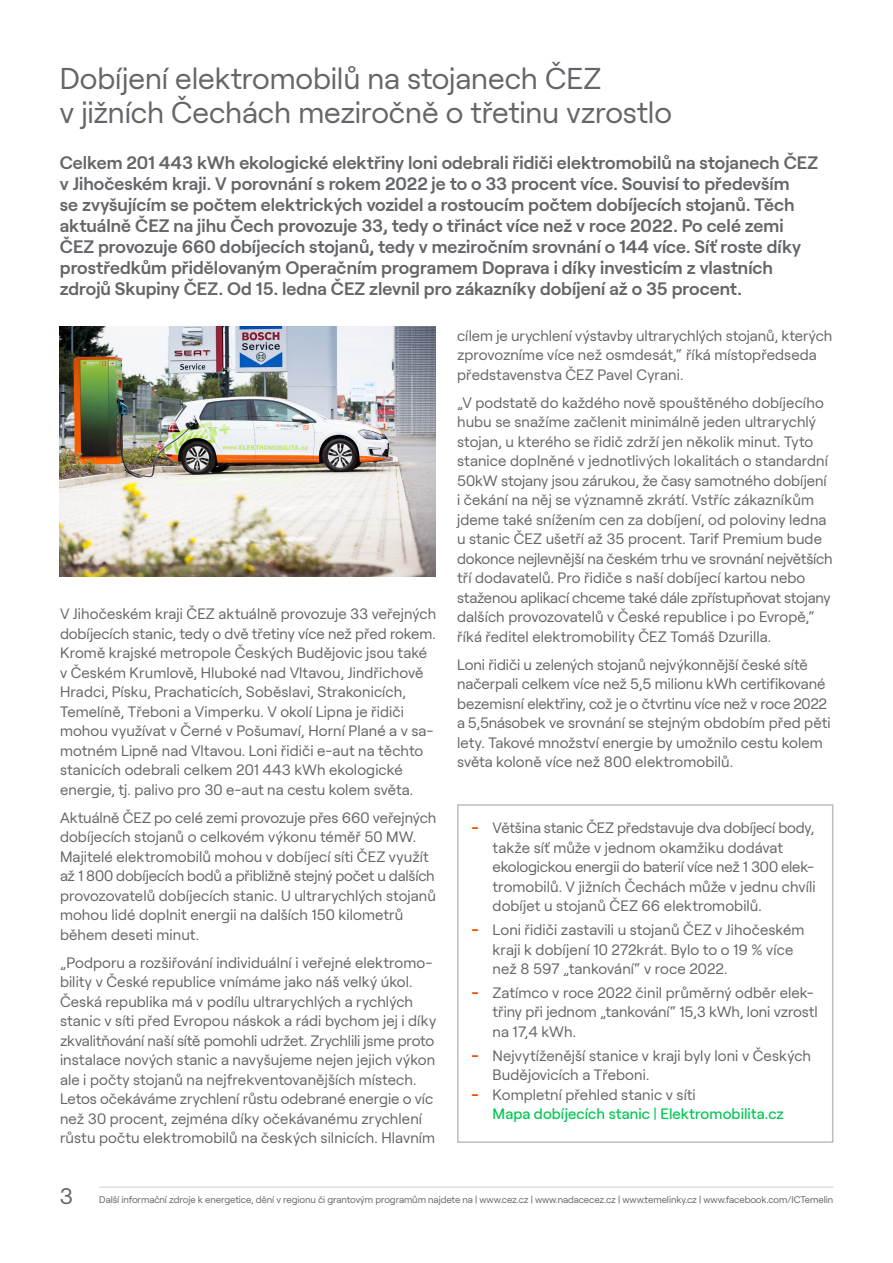
<style>
.page{position:relative;width:893px;height:1263px;background:#fff}
.page>*{position:absolute;margin:0;border:0;box-sizing:border-box;transform-origin:0 0}
.nadpis_článků_jeden{font:30px/34.5px "Roobert CEZ";letter-spacing:-.005em;color:#63666a}
.t1{font:22.5px "Roobert CEZ";color:#63666a}
.perex{font:600 18px/21px "Roobert CEZ";color:#63666a}
.body_text{font:15px/19.5px "Roobert CEZ";letter-spacing:.005em;color:#63666a}
.body_text-2{font:500 15px/19.5px "Roobert CEZ";letter-spacing:.005em;color:#00c752}
.t2{font:9.6px "Roobert CEZ";letter-spacing:-.005em;color:#63666a}
.s1{font-weight:700;color:#f24f00}
.s2{font-weight:400;color:#63666a}
.s3{font-weight:400}
</style>
<div class="page">
<hr style="left:99px;top:1186px;width:734px;height:2px;background:#dadfe3">
<img style="left:60px;top:326px;width:376px;height:250px">
<div style="left:457px;top:804px;width:376px;height:339px;border:2px solid #b8bfc4"></div>
<p class="nadpis_článků_jeden" style="left:60px;top:58px;width:614px">Dobíjení elektromobilů na stojanech ČEZ<br>v jižních Čechách meziročně o třetinu vzrostlo</p>
<p class="perex" style="left:60px;top:150px;width:760px">Celkem 201 443 kWh ekologické elektřiny loni odebrali řidiči elektromobilů na stojanech ČEZ v Jihočeském kraji. V porovnání s rokem 2022 je to o 33 procent více. Souvisí to především<br>se zvyšujícím se počtem elektrických vozidel a rostoucím počtem dobíjecích stojanů. Těch aktuálně ČEZ na jihu Čech provozuje 33, tedy o třináct více než v roce 2022. Po celé zemi ČEZ provozuje 660 dobíjecích stojanů, tedy v meziročním srovnání o 144 více. Síť roste díky prostředkům přidělovaným Operačním programem Doprava i díky investicím z vlastních zdrojů Skupiny ČEZ. Od 15. ledna ČEZ zlevnil pro zákazníky dobíjení až o 35 procent.</p>
<p class="body_text" style="left:60px;top:603px;width:378px">V Jihočeském kraji ČEZ aktuálně provozuje 33 veřejných dobíjecích stanic, tedy o dvě třetiny více než před rokem.<br>Kromě krajské metropole Českých Budějovic jsou také v Českém Krumlově, Hluboké nad Vltavou, Jindřichově Hradci, Písku, Prachaticích, Soběslavi, Strakonicích, Temelíně, Třeboni a Vimperku. V okolí Lipna je řidiči mohou využívat v Černé v Pošumaví, Horní Plané a v sa&shy;motném Lipně nad Vltavou. Loni řidiči e-aut na těchto stanicích odebrali celkem 201 443 kWh ekologické energie, tj. palivo pro 30 e-aut na cestu kolem světa.</p>
<p class="body_text" style="left:60px;top:807px;width:378px">Aktuálně ČEZ po celé zemi provozuje přes 660 veřejných dobíjecích stojanů o celkovém výkonu téměř 50 MW.<br>Majitelé elektromobilů mohou v dobíjecí síti ČEZ využít až 1 800 dobíjecích bodů a přibližně stejný počet u dalších provozovatelů dobíjecích stanic. U ultrarychlých stojanů mohou lidé doplnit energii na dalších 150 kilometrů během deseti minut.</p>
<p class="body_text" style="left:60px;top:952px;width:378px">„Podporu a rozšiřování individuální i veřejné elektromo&shy;bility v České republice vnímáme jako náš velký úkol.<br>Česká republika má v podílu ultrarychlých a rychlých stanic v síti před Evropou náskok a rádi bychom jej i díky zkvalitňování naší sítě pomohli udržet. Zrychlili jsme proto instalace nových stanic a navyšujeme nejen jejich výkon ale i počty stojanů na nejfrekventovanějších místech.<br>Letos očekáváme zrychlení růstu odebrané energie o víc než 30 procent, zejména díky očekávanému zrychlení růstu počtu elektromobilů na českých silnicích. Hlavním</p>
<p class="body_text" style="left:457px;top:325px;width:377px">cílem je urychlení výstavby ultrarychlých stojanů, kterých zprovozníme více než osmdesát,“ říká místopředseda představenstva ČEZ Pavel Cyrani.</p>
<p class="body_text" style="left:457px;top:392px;width:377px">„V podstatě do každého nově spouštěného dobíjecího hubu se snažíme začlenit minimálně jeden ultrarychlý stojan, u kterého se řidič zdrží jen několik minut. Tyto stanice doplněné v jednotlivých lokalitách o standardní 50kW stojany jsou zárukou, že časy samotného dobíjení i čekání na něj se významně zkrátí. Vstříc zákazníkům jdeme také snížením cen za dobíjení, od poloviny ledna u stanic ČEZ ušetří až 35 procent. Tarif Premium bude dokonce nejlevnější na českém trhu ve srovnání největších tří dodavatelů. Pro řidiče s naší dobíjecí kartou nebo staženou aplikací chceme také dále zpřístupňovat stojany dalších provozovatelů v České republice i po Evropě,“ říká ředitel elektromobility ČEZ Tomáš Dzurilla.</p>
<p class="body_text" style="left:457px;top:654px;width:375px">Loni řidiči u zelených stojanů nejvýkonnější české sítě načerpali celkem více než 5,5 milionu kWh certifikované bezemisní elektřiny, což je o čtvrtinu více než v roce 2022 a 5,5násobek ve srovnání se stejným obdobím před pěti lety. Takové množství energie by umožnilo cestu kolem světa koloně více než 800 elektromobilů.</p>
<p class="body_text" style="left:493px;top:817px;width:325px;text-indent:-21px"><span class="s1">-</span> Většina stanic ČEZ představuje dva dobíjecí body, takže síť může v jednom okamžiku dodávat ekologickou energii do baterií více než 1 300 elek&shy;tromobilů. V jižních Čechách může v jednu chvíli dobíjet u stojanů ČEZ 66 elektromobilů.</p>
<p class="body_text" style="left:493px;top:919px;width:313px;text-indent:-21px"><span class="s1">-</span> Loni řidiči zastavili u stojanů ČEZ v Jihočeském kraji k dobíjení 10 272krát. Bylo to o 19 % více než 8 597 „tankování“ v roce 2022.</p>
<p class="body_text" style="left:493px;top:982px;width:327px;text-indent:-21px"><span class="s1">-</span> Zatímco v roce 2022 činil průměrný odběr elek&shy;třiny při jednom „tankování“ 15,3 kWh, loni vzrostl na 17,4 kWh.</p>
<p class="body_text" style="left:493px;top:1044px;width:320px;text-indent:-21px"><span class="s1">-</span> Nejvytíženější stanice v kraji byly loni v Českých<br>Budějovicích a Třeboni.</p>
<p class="body_text-2" style="left:493px;top:1083px;width:293px;text-indent:-21px"><span class="s1">-</span> <span class="s2">Kompletní přehled stanic v síti<br></span>Mapa dobíjecích stanic <span class="s3">|</span> Elektromobilita.cz</p>
<h2 class="t1" style="left:60px;top:1179px;width:15px">3</h2>
<p class="t2" style="left:99px;top:1192px;width:735px">Další informační zdroje k energetice, dění v regionu či grantovým programům najdete na | www.cez.cz | www.nadacecez.cz | www.temelinky.cz | www.facebook.com/ICTemelin</p>
</div>
